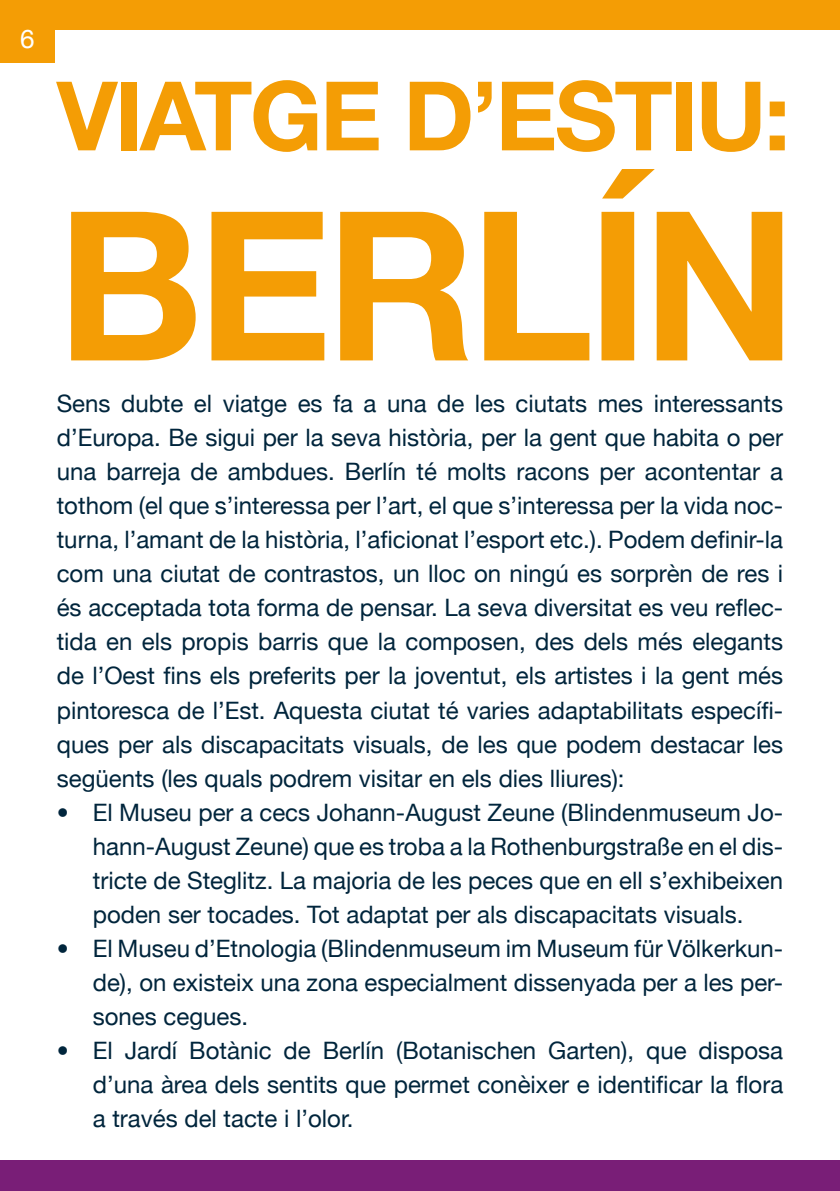
<style>
.page{position:relative;width:840px;height:1191px;background:#fff}
.page>*{position:absolute;margin:0;border:0;box-sizing:border-box;transform-origin:0 0}
.t1{font:700 208px "Helvetica Neue";letter-spacing:-.03em;color:#f49d05}
.t2{font:700 96px "Helvetica Neue";letter-spacing:-.03em;color:#f49d05}
.t3{font:26px "Helvetica Neue";color:#fff}
.t4{font:24px/34px "Helvetica Neue";color:#00253c;text-align:justify}
</style>
<div class="page">
<div style="left:0;top:0;width:839px;height:29px;background:#f49d05"></div>
<div style="left:0;top:1161px;width:839px;height:30px;background:#791e77"></div>
<div style="left:0;top:9px;width:55px;height:53px;background:#f49d05"></div>
<p class="t3" style="left:20px;top:23px;width:16px">6</p>
<h2 class="t2" style="left:57px;top:57px;width:734px">VIATGE D’ESTIU:</h2>
<h1 class="t1" style="left:57px;top:157px;width:741px">BERLÍN</h1>
<p class="t4" style="left:57px;top:386px;width:727px">Sens dubte el viatge es fa a una de les ciutats mes interessants d’Europa. Be sigui per la seva història, per la gent que habita o per una barreja de ambdues. Berlín té molts racons per acontentar a tothom (el que s’interessa per l’art, el que s’interessa per la vida noc&shy;turna, l’amant de la història, l’aficionat l’esport etc.). Podem definir-la com una ciutat de contrastos, un lloc on ningú es sorprèn de res i és acceptada tota forma de pensar. La seva diversitat es veu reflec&shy;tida en els propis barris que la composen, des dels més elegants de l’Oest fins els preferits per la joventut, els artistes i la gent més pintoresca de l’Est. Aquesta ciutat té varies adaptabilitats específi&shy;ques per als discapacitats visuals, de les que podem destacar les següents (les quals podrem visitar en els dies lliures):</p>
<p class="t4" style="left:93px;top:794px;width:691px;text-indent:-36px">• El Museu per a cecs Johann-August Zeune (Blindenmuseum Jo&shy;hann-August Zeune) que es troba a la Rothenburgstraße en el dis&shy;tricte de Steglitz. La majoria de les peces que en ell s’exhibeixen poden ser tocades. Tot adaptat per als discapacitats visuals.</p>
<p class="t4" style="left:93px;top:930px;width:691px;text-indent:-36px">• El Museu d’Etnologia (Blindenmuseum im Museum für Völkerkun&shy;de), on existeix una zona especialment dissenyada per a les per&shy;sones cegues.</p>
<p class="t4" style="left:93px;top:1032px;width:691px;text-indent:-36px">• El Jardí Botànic de Berlín (Botanischen Garten), que disposa d’una àrea dels sentits que permet conèixer e identificar la flora a través del tacte i l’olor.</p>
</div>
